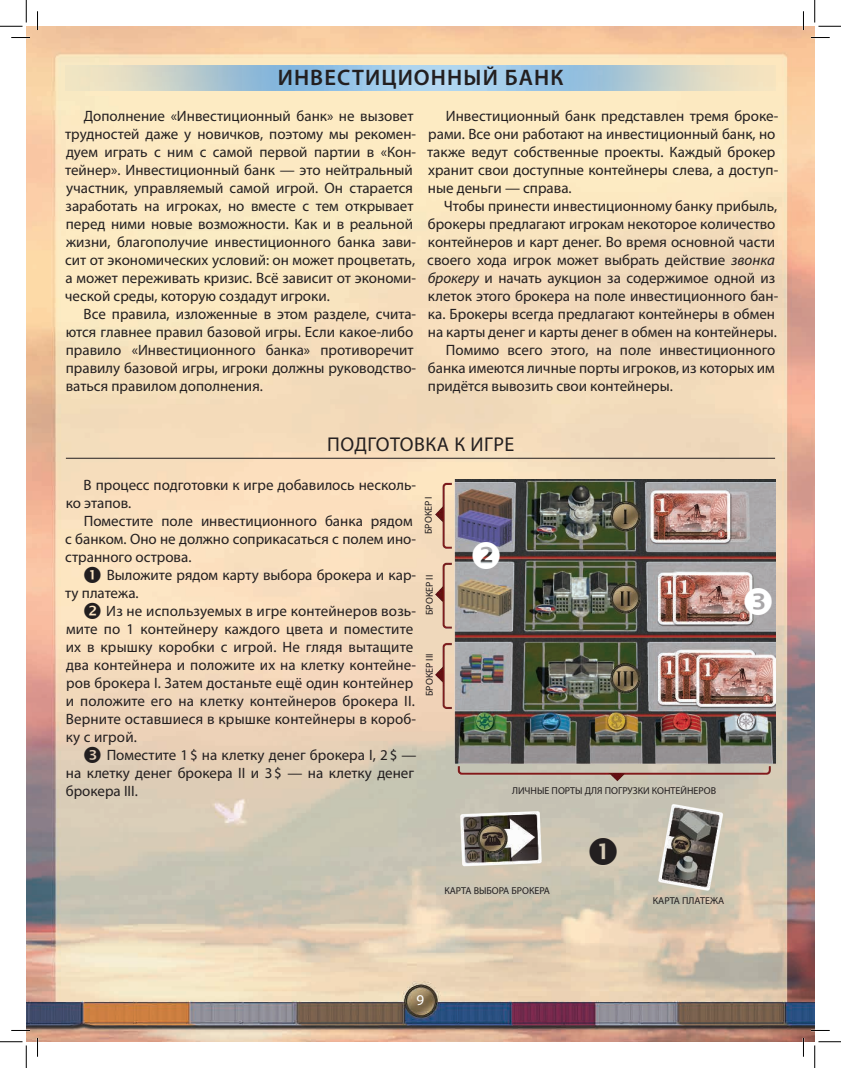
<style>
.page{position:relative;width:841px;height:1068px;background:#fff}
.page>*{position:absolute;margin:0;border:0;box-sizing:border-box;transform-origin:0 0}
.t1{font:600 22.5px "Myriad Pro";letter-spacing:.05em;color:#231f20}
.t2{font:20px "Myriad Pro";letter-spacing:.025em;color:#231f20}
.t3{font:15px/18px "Myriad Pro";color:#231f20}
.t4{font:15px "Myriad Pro";color:#fff}
.t5{font:10px "Myriad Pro";color:#231f20}
.s1{font-style:italic}
</style>
<div class="page">
<img style="left:26px;top:26px;width:788px;height:1015px">
<img style="left:66px;top:66px;width:709px;height:24px">
<hr style="left:66px;top:458px;width:709px;height:1px;background:#231f20">
<img style="left:432px;top:479px;width:343px;height:430px">
<svg style="left:11px;top:37px;width:19px;height:1px"></svg>
<svg style="left:810px;top:37px;width:19px;height:1px"></svg>
<svg style="left:37px;top:11px;width:1px;height:19px"></svg>
<svg style="left:37px;top:1037px;width:1px;height:19px"></svg>
<svg style="left:802px;top:11px;width:2px;height:19px"></svg>
<svg style="left:802px;top:1037px;width:2px;height:19px"></svg>
<svg style="left:0;top:0;width:27px;height:27px"></svg>
<svg style="left:0;top:1041px;width:27px;height:26px"></svg>
<svg style="left:814px;top:0;width:26px;height:27px"></svg>
<svg style="left:814px;top:1041px;width:26px;height:26px"></svg>
<svg style="left:84px;top:566px;width:17px;height:16px"></svg>
<svg style="left:84px;top:602px;width:17px;height:16px"></svg>
<svg style="left:84px;top:746px;width:17px;height:16px"></svg>
<svg style="left:589px;top:837px;width:27px;height:28px"></svg>
<svg style="left:472px;top:541px;width:27px;height:27px"></svg>
<svg style="left:744px;top:587px;width:27px;height:27px"></svg>
<h1 class="t1" style="left:278px;top:63px;width:287px">ИНВЕСТИЦИОННЫЙ БАНК</h1>
<p class="t3" style="left:65px;top:107px;width:353px;text-indent:19px">Дополнение «Инвестиционный банк» не вызовет трудностей даже у новичков, поэтому мы рекомен&shy;дуем играть с ним с самой первой партии в «Кон&shy;тейнер». Инвестиционный банк — это нейтральный участник, управляемый самой игрой. Он старается заработать на игроках, но вместе с тем открывает перед ними новые возможности. Как и в реальной жизни, благополучие инвестиционного банка зави&shy;сит от экономических условий: он может процветать, а может переживать кризис. Всё зависит от экономи&shy;ческой среды, которую создадут игроки.</p>
<p class="t3" style="left:66px;top:305px;width:352px;text-indent:18px">Все правила, изложенные в этом разделе, счита&shy;ются главнее правил базовой игры. Если какое-либо правило «Инвестиционного банка» противоречит правилу базовой игры, игроки должны руководство&shy;ваться правилом дополнения.</p>
<p class="t3" style="left:427px;top:107px;width:352px;text-indent:19px">Инвестиционный банк представлен тремя броке&shy;рами. Все они работают на инвестиционный банк, но также ведут собственные проекты. Каждый брокер хранит свои доступные контейнеры слева, а доступ&shy;ные деньги — справа.</p>
<p class="t3" style="left:444px;top:197px;width:335px">Чтобы принести инвестиционному банку прибыль,</p>
<p class="t3" style="left:428px;top:215px;width:349px">брокеры предлагают игрокам некоторое количество</p>
<p class="t3" style="left:428px;top:233px;width:348px">контейнеров и карт денег. Во время основной части</p>
<p class="t3" style="left:427px;top:251px;width:349px">своего хода игрок может выбрать действие <span class="s1">звонка</span></p>
<p class="t3" style="left:427px;top:269px;width:349px"><span class="s1">брокеру</span> и начать аукцион за содержимое одной из</p>
<p class="t3" style="left:428px;top:287px;width:352px">клеток этого брокера на поле инвестиционного бан-</p>
<p class="t3" style="left:428px;top:305px;width:348px">ка. Брокеры всегда предлагают контейнеры в обмен</p>
<p class="t3" style="left:428px;top:323px;width:350px">на карты денег и карты денег в обмен на контейнеры.</p>
<p class="t3" style="left:446px;top:341px;width:331px">Помимо всего этого, на поле инвестиционного</p>
<p class="t3" style="left:428px;top:359px;width:348px">банка имеются личные порты игроков, из которых им</p>
<p class="t3" style="left:428px;top:377px;width:246px">придётся вывозить свои контейнеры.</p>
<h2 class="t2" style="left:327px;top:431px;width:188px">ПОДГОТОВКА К ИГРЕ</h2>
<p class="t3" style="left:66px;top:475px;width:352px;text-indent:18px">В процесс подготовки к игре добавилось несколь&shy;ко этапов.</p>
<p class="t3" style="left:65px;top:511px;width:352px;text-indent:19px">Поместите поле инвестиционного банка рядом с банком. Оно не должно соприкасаться с полем ино&shy;странного острова.</p>
<p class="t3" style="left:65px;top:565px;width:352px;text-indent:41px">Выложите рядом карту выбора брокера и кар&shy;ту платежа.</p>
<p class="t3" style="left:66px;top:601px;width:352px;text-indent:40px">Из не используемых в игре контейнеров возь&shy;мите по 1 контейнеру каждого цвета и поместите их в крышку коробки с игрой. Не глядя вытащите два контейнера и положите их на клетку контейне&shy;ров брокера I. Затем достаньте ещё один контейнер и положите его на клетку контейнеров брокера II.<br>Верните оставшиеся в крышке контейнеры в короб&shy;ку с игрой.</p>
<p class="t3" style="left:66px;top:745px;width:352px;text-indent:41px">Поместите 1$ на клетку денег брокера I, 2$ — на клетку денег брокера II и 3$ — на клетку денег брокера III.</p>
<p class="t5" style="left:422px;top:534px;width:39px;rotate:-90deg">БРОКЕР I</p>
<p class="t5" style="left:423px;top:614px;width:42px;rotate:-90deg">БРОКЕР II</p>
<p class="t5" style="left:423px;top:695px;width:44px;rotate:-90deg">БРОКЕР III</p>
<p class="t5" style="left:512px;top:784px;width:205px">ЛИЧНЫЕ ПОРТЫ ДЛЯ ПОГРУЗКИ КОНТЕЙНЕРОВ</p>
<p class="t5" style="left:444px;top:883px;width:107px">КАРТА ВЫБОРА БРОКЕРА</p>
<p class="t4" style="left:416px;top:990px;width:9px">9</p>
<p class="t5" style="left:652px;top:893px;width:73px">КАРТА ПЛАТЕЖА</p>
</div>
